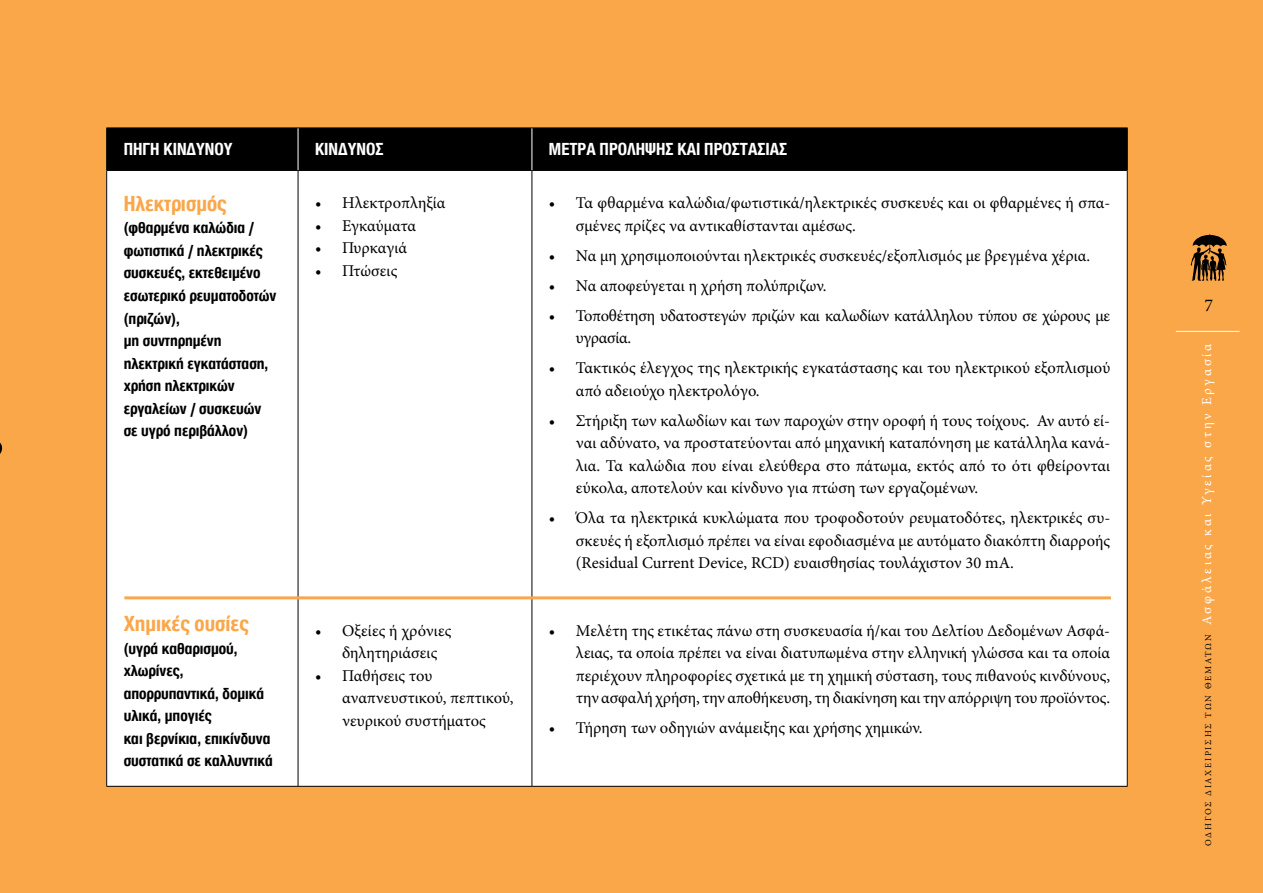
<style>
.page{position:relative;width:1263px;height:893px;background:#fff}
.page>*{position:absolute;margin:0;border:0;box-sizing:border-box;transform-origin:0 0}
.t1{font:700 22.5px "CF Helvetica Cond";color:#faa74a}
.t2{font:700 18px "CF Helvetica Cond";color:#fff}
.t3{font:18px "Minion Pro";color:#000}
.t4{font:16.5px/22.5px "Minion Pro";color:#000}
.t5{font:700 16.5px/22.5px "CF Helvetica Cond";color:#000}
.t6{font:16.5px/22.5px "Minion Pro";letter-spacing:-.02em;color:#000}
.t7{font:13.5px "Minion Pro";letter-spacing:.2em;color:#fff}
.s1{font-size:9px;color:#000}
</style>
<div class="page">
<div style="left:1px;top:0;width:1262px;height:893px;background:#faa74a"></div>
<svg style="left:1191px;top:234px;width:36px;height:47px;background:#754e22"></svg>
<hr style="left:1176px;top:331px;width:63px;height:1px;background:#fff">
<img style="left:0;top:0;width:1px;height:893px">
<div style="left:107px;top:129px;width:1020px;height:41px;background:#000"></div>
<div style="left:107px;top:170px;width:191px;height:616px;background:#fff"></div>
<div style="left:298px;top:170px;width:234px;height:616px;background:#fff"></div>
<div style="left:532px;top:170px;width:595px;height:616px;background:#fff"></div>
<hr style="left:106px;top:170px;width:192px;height:1px;background:#000">
<hr style="left:298px;top:170px;width:234px;height:1px;background:#000">
<hr style="left:106px;top:128px;width:192px;height:1px;background:#000">
<hr style="left:106px;top:128px;width:1px;height:42px;background:#000">
<hr style="left:298px;top:128px;width:234px;height:1px;background:#000">
<hr style="left:106px;top:171px;width:1px;height:615px;background:#000">
<hr style="left:298px;top:171px;width:1px;height:615px;background:#000">
<hr style="left:531px;top:171px;width:1px;height:615px;background:#000">
<hr style="left:1127px;top:171px;width:1px;height:615px;background:#000">
<hr style="left:106px;top:786px;width:192px;height:1px;background:#000">
<hr style="left:298px;top:786px;width:234px;height:1px;background:#000">
<hr style="left:532px;top:786px;width:596px;height:1px;background:#000">
<hr style="left:298px;top:128px;width:1px;height:42px;background:#fff">
<hr style="left:532px;top:128px;width:596px;height:1px;background:#000">
<hr style="left:1127px;top:128px;width:1px;height:42px;background:#000">
<hr style="left:532px;top:170px;width:596px;height:1px;background:#000">
<hr style="left:531px;top:128px;width:1px;height:42px;background:#fff">
<hr style="left:124px;top:596px;width:987px;height:3px;background:#faa74a">
<svg style="left:0;top:438px;width:6px;height:20px"></svg>
<p class="t2" style="left:124px;top:140px;width:110px">ΠΗΓΗ ΚΙΝΔΥΝΟΥ</p>
<p class="t2" style="left:315px;top:140px;width:70px">ΚΙΝΔΥΝΟΣ</p>
<p class="t2" style="left:549px;top:140px;width:240px">ΜΕΤΡΑ ΠΡΟΛΗΨΗΣ ΚΑΙ ΠΡΟΣΤΑΣΙΑΣ</p>
<h1 class="t1" style="left:124px;top:192px;width:104px">Ηλεκτρισμός</h1>
<p class="t5" style="left:124px;top:217px;width:154px">(φθαρμένα καλώδια / φωτιστικά / ηλεκτρικές συσκευές, εκτεθειμένο εσωτερικό ρευματοδοτών (πριζών),<br>μη συντηρημένη ηλεκτρική εγκατάσταση, χρήση ηλεκτρικών εργαλείων / συσκευών σε υγρό περιβάλλον)</p>
<h1 class="t1" style="left:124px;top:612px;width:127px">Χημικές ουσίες</h1>
<p class="t5" style="left:124px;top:637px;width:151px">(υγρά καθαρισμού, χλωρίνες, απορρυπαντικά, δομικά υλικά, μπογιές<br>και βερνίκια, επικίνδυνα συστατικά σε καλλυντικά</p>
<p class="t4" style="left:315px;top:192px;width:132px">• Ηλεκτροπληξία</p>
<p class="t4" style="left:315px;top:214px;width:103px">• Εγκαύματα</p>
<p class="t4" style="left:315px;top:237px;width:94px">• Πυρκαγιά</p>
<p class="t4" style="left:315px;top:259px;width:84px">• Πτώσεις</p>
<p class="t4" style="left:342px;top:619px;width:111px;text-indent:-27px">• Οξείες ή χρόνιες δηλητηριάσεις</p>
<p class="t4" style="left:342px;top:664px;width:173px;text-indent:-27px">• Παθήσεις του αναπνευστικού, πεπτικού, νευρικού συστήματος</p>
<p class="t4" style="left:576px;top:192px;width:536px;text-indent:-27px">• Τα φθαρμένα καλώδια/φωτιστικά/ηλεκτρικές συσκευές και οι φθαρμένες ή σπα&shy;σμένες πρίζες να αντικαθίστανται αμέσως.</p>
<p class="t4" style="left:549px;top:244px;width:543px">• Να μη χρησιμοποιούνται ηλεκτρικές συσκευές/εξοπλισμός με βρεγμένα χέρια.</p>
<p class="t4" style="left:549px;top:274px;width:279px">• Να αποφεύγεται η χρήση πολύπριζων.</p>
<p class="t6" style="left:576px;top:304px;width:536px;text-indent:-27px">• Τοποθέτηση υδατοστεγών πριζών και καλωδίων κατάλληλου τύπου σε χώρους με υγρασία.</p>
<p class="t4" style="left:576px;top:357px;width:536px;text-indent:-27px">• Τακτικός έλεγχος της ηλεκτρικής εγκατάστασης και του ηλεκτρικού εξοπλισμού από αδειούχο ηλεκτρολόγο.</p>
<p class="t4" style="left:576px;top:409px;width:536px;text-align:justify;text-indent:-27px">• Στήριξη των καλωδίων και των παροχών στην οροφή ή τους τοίχους. Αν αυτό εί&shy;ναι αδύνατο, να προστατεύονται από μηχανική καταπόνηση με κατάλληλα κανά&shy;λια. Τα καλώδια που είναι ελεύθερα στο πάτωμα, εκτός από το ότι φθείρονται εύκολα, αποτελούν και κίνδυνο για πτώση των εργαζομένων.</p>
<p class="t4" style="left:576px;top:507px;width:536px;text-align:justify;text-indent:-27px">• Όλα τα ηλεκτρικά κυκλώματα που τροφοδοτούν ρευματοδότες, ηλεκτρικές συ&shy;σκευές ή εξοπλισμό πρέπει να είναι εφοδιασμένα με αυτόματο διακόπτη διαρροής (Residual Current Device, RCD) ευαισθησίας τουλάχιστον 30 mA.</p>
<p class="t4" style="left:576px;top:619px;width:536px;text-align:justify;text-indent:-27px">• Μελέτη της ετικέτας πάνω στη συσκευασία ή/και του Δελτίου Δεδομένων Ασφά&shy;λειας, τα οποία πρέπει να είναι διατυπωμένα στην ελληνική γλώσσα και τα οποία περιέχουν πληροφορίες σχετικά με τη χημική σύσταση, τους πιθανούς κινδύνους, την ασφαλή χρήση, την αποθήκευση, τη διακίνηση και την απόρριψη του προϊόντος.</p>
<p class="t4" style="left:549px;top:717px;width:375px">• Τήρηση των οδηγιών ανάμειξης και χρήσης χημικών.</p>
<p class="t3" style="left:1204px;top:293px;width:10px">7</p>
<p class="t7" style="left:1198px;top:846px;width:504px;rotate:-90deg"><span class="s1">ΟΔΗΓΟΣ ΔΙΑΧΕΙΡΙΣΗΣ ΤΩΝ ΘΕΜΑΤΩΝ</span> Ασφάλειας και Υγείας στην Εργασία</p>
</div>
